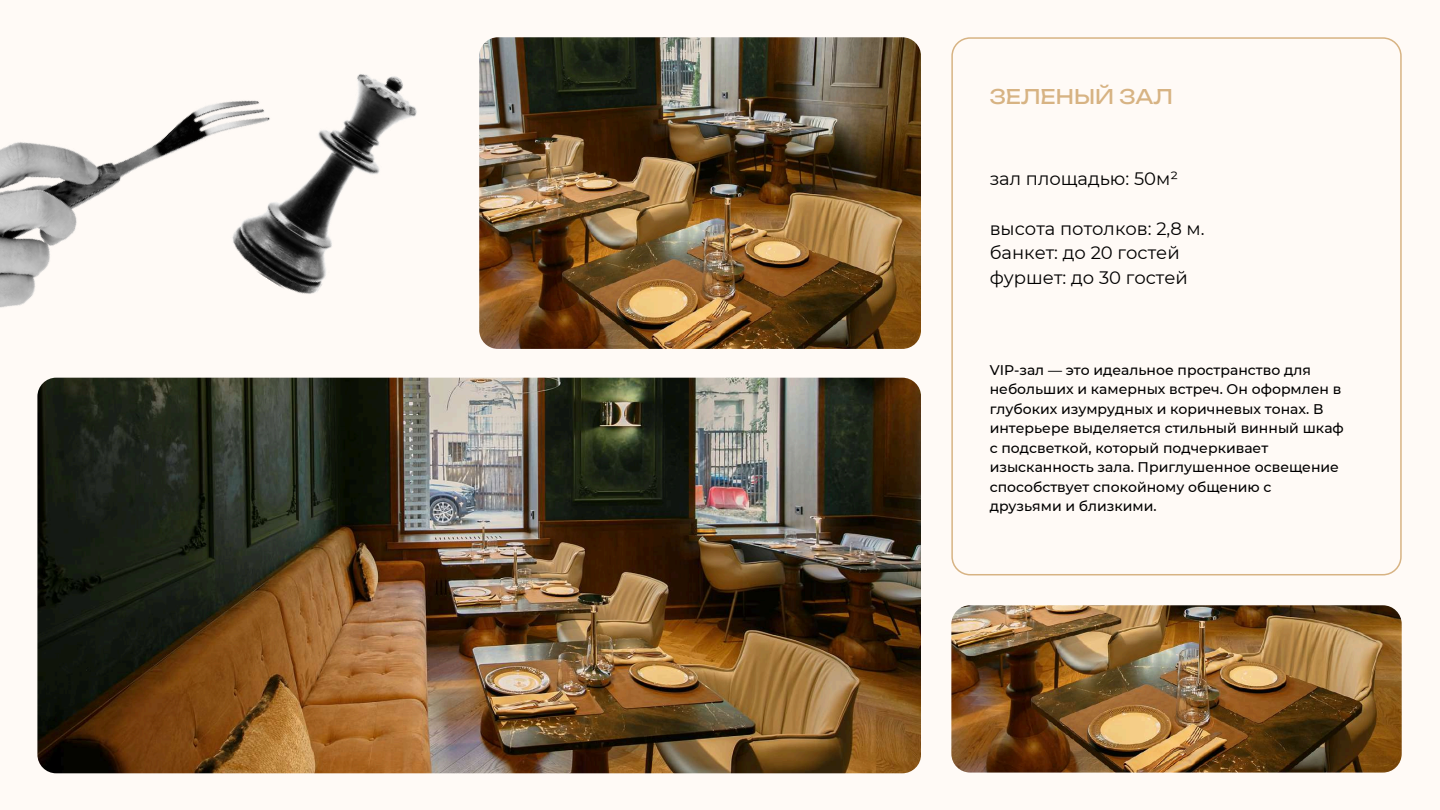
<style>
.page{position:relative;width:1440px;height:810px;background:#fffaf6}
.page>*{position:absolute;margin:0;border:0;box-sizing:border-box;transform-origin:0 0}
.t1{font:20px "Unbounded";color:#d7b383}
.t2{font:18px/24.8px "Montserrat";color:#000}
.t3{font:500 14px/19.5px "Montserrat";color:#000}
</style>
<div class="page">
<svg style="left:951px;top:37px;width:450px;height:538px"></svg>
<img style="left:37px;top:378px;width:884px;height:395px;border-radius:19px">
<img style="left:0;top:109px;width:438px;height:417px">
<img style="left:199px;top:74px;width:238px;height:231px">
<img style="left:479px;top:37px;width:442px;height:312px;border-radius:19px">
<img style="left:951px;top:605px;width:450px;height:168px;border-radius:19px">
<h1 class="t1" style="left:990px;top:84px;width:185px">ЗЕЛЕНЫЙ ЗАЛ</h1>
<p class="t2" style="left:990px;top:166px;width:190px">зал площадью: 50м²</p>
<p class="t2" style="left:990px;top:216px;width:216px">высота потолков: 2,8 м. банкет: до 20 гостей фуршет: до 30 гостей</p>
<p class="t3" style="left:990px;top:360px;width:356px">VIP-зал — это идеальное пространство для небольших и камерных встреч. Он оформлен в глубоких изумрудных и коричневых тонах. В интерьере выделяется стильный винный шкаф с подсветкой, который подчеркивает изысканность зала. Приглушенное освещение способствует спокойному общению с друзьями и близкими.</p>
</div>
